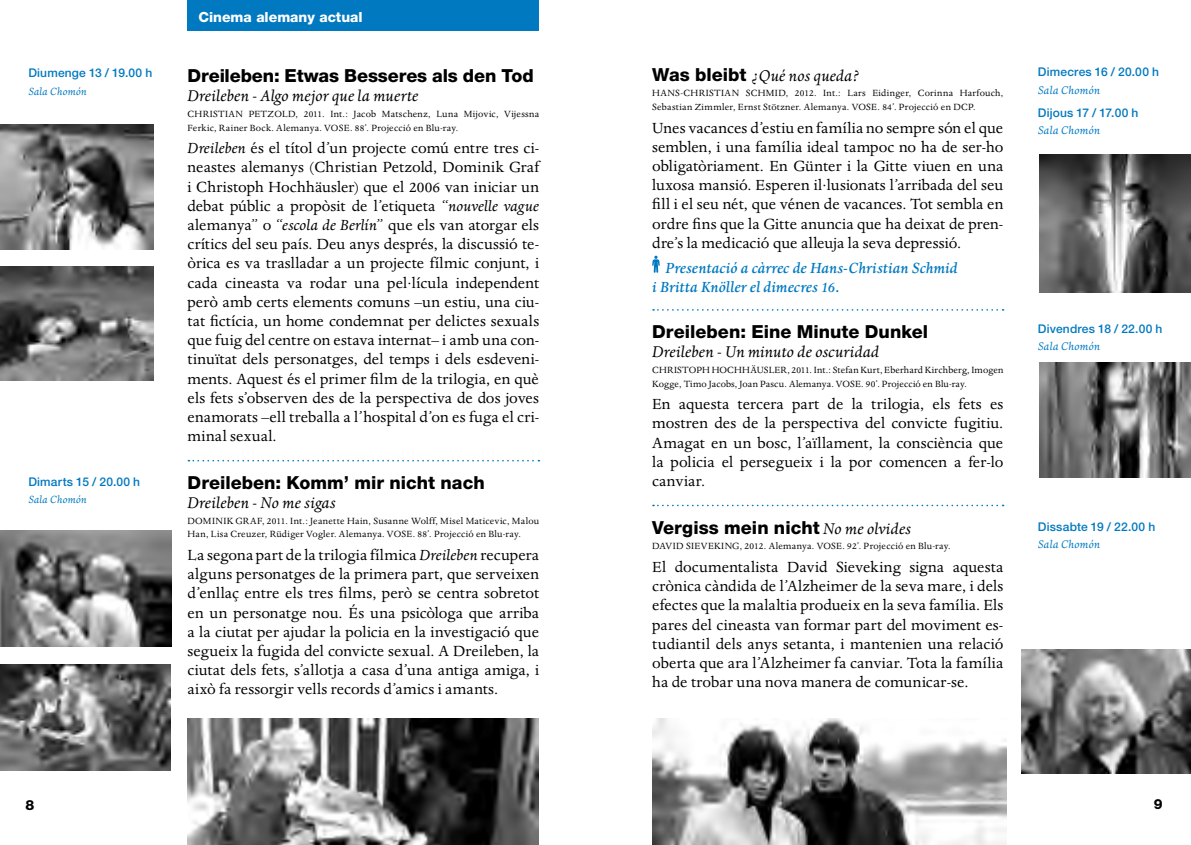
<style>
.page{position:relative;width:1191px;height:845px;background:#fff}
.page>*{position:absolute;margin:0;border:0;box-sizing:border-box;transform-origin:0 0}
.t1{font:800 18px "Helvetica Neue LT";color:#000}
.t2{font:italic 18px "Dante";letter-spacing:.005em;color:#000}
.t3{font:17px/19.2px "Dante";letter-spacing:.005em;color:#000;text-align:justify}
.t4{font:italic 500 17px/19.2px "Dante";letter-spacing:.005em;color:#0079c1}
.t5{font:800 14px "Helvetica Neue LT";color:#fff}
.t6{font:800 14px "Helvetica Neue LT";color:#000}
.t7{font:italic 12.8px "Dante";letter-spacing:.015em;color:#0079c1}
.t8{font:500 12px "Helvetica Neue LT";letter-spacing:.015em;color:#0079c1}
.t9{font:italic 12px "Dante";letter-spacing:.02em;color:#0079c1}
.t10{font:10.4px/13.6px "Dante";letter-spacing:.02em;color:#000}
.t11{font:10.4px "Dante";letter-spacing:.045em;color:#000}
.s1{font-style:italic}
.s2{font-family:"Helvetica Neue LT";font-weight:800;font-style:normal}
.s3{font-family:"Dante";font-weight:400;font-style:italic}
</style>
<div class="page">
<svg style="left:188px;top:460px;width:351px;height:1px"></svg>
<div style="left:187px;top:0;width:352px;height:30px;background:#0079c1"></div>
<svg style="left:653px;top:309px;width:350px;height:2px"></svg>
<svg style="left:653px;top:505px;width:350px;height:1px"></svg>
<svg style="left:652px;top:256px;width:7px;height:17px"></svg>
<img style="left:0;top:125px;width:154px;height:125px">
<img style="left:0;top:266px;width:154px;height:114px">
<img style="left:0;top:530px;width:171px;height:117px">
<img style="left:0;top:665px;width:170px;height:105px">
<img style="left:188px;top:719px;width:351px;height:126px">
<img style="left:652px;top:719px;width:354px;height:126px">
<img style="left:1039px;top:154px;width:152px;height:138px">
<img style="left:1039px;top:363px;width:152px;height:114px">
<img style="left:1021px;top:649px;width:170px;height:124px">
<p class="t8" style="left:28px;top:66px;width:125px">Diumenge 13 / 19.00 h</p>
<p class="t9" style="left:28px;top:85px;width:60px">Sala Chomón</p>
<p class="t8" style="left:28px;top:474px;width:113px">Dimarts 15 / 20.00 h</p>
<p class="t9" style="left:28px;top:493px;width:60px">Sala Chomón</p>
<p class="t5" style="left:198px;top:9px;width:166px">Cinema alemany actual</p>
<p class="t1" style="left:188px;top:65px;width:347px">Dreileben: Etwas Besseres als den Tod</p>
<p class="t2" style="left:188px;top:86px;width:232px">Dreileben - Algo mejor que la muerte</p>
<p class="t10" style="left:188px;top:107px;width:353px">Christian Petzold, 2011. Int.: Jacob Matschenz, Luna Mijovic, Vijessna<br>Ferkic, Rainer Bock. Alemanya. VOSE. 88’. Projecció en Blu-ray.</p>
<p class="t3" style="left:187px;top:139px;width:353px"><span class="s1">Dreileben</span> és el títol d’un projecte comú entre tres ci&shy;neastes alemanys (Christian Petzold, Dominik Graf i Christoph Hochhäusler) que el 2006 van iniciar un debat públic a propòsit de l’etiqueta “<span class="s1">nouvelle vague </span>alemanya” o “<span class="s1">escola de Berlín</span>” que els van atorgar els crítics del seu país. Deu anys després, la discussió te&shy;òrica es va traslladar a un projecte fílmic conjunt, i cada cineasta va rodar una pel·lícula independent però amb certs elements comuns –un estiu, una ciu&shy;tat fictícia, un home condemnat per delictes sexuals que fuig del centre on estava internat– i amb una con&shy;tinuïtat dels personatges, del temps i dels esdeveni&shy;ments. Aquest és el primer film de la trilogia, en què els fets s’observen des de la perspectiva de dos joves enamorats –ell treballa a l’hospital d’on es fuga el cri&shy;minal sexual.</p>
<p class="t1" style="left:188px;top:471px;width:299px">Dreileben: Komm’ mir nicht nach</p>
<p class="t2" style="left:188px;top:493px;width:150px">Dreileben - No me sigas</p>
<p class="t10" style="left:188px;top:514px;width:8px">Domi</p>
<p class="t10" style="left:188px;top:514px;width:353px;text-indent:28px">nik Graf, 2011. Int.: Jeanette Hain, Susanne Wolff, Misel Maticevic, Malou<br>Han, Lisa Creuzer, Rüdiger Vogler. Alemanya. VOSE. 88’. Projecció en Blu-ray.</p>
<p class="t3" style="left:188px;top:546px;width:353px">La segona part de la trilogia fílmica <span class="s1">Dreileben</span> recupera alguns personatges de la primera part, que serveixen d’enllaç entre els tres films, però se centra sobretot en un personatge nou. És una psicòloga que arriba a la ciutat per ajudar la policia en la investigació que segueix la fugida del convicte sexual. A Dreileben, la ciutat dels fets, s’allotja a casa d’una antiga amiga, i això fa ressorgir vells records d’amics i amants.</p>
<p class="t2" style="left:652px;top:65px;width:209px"><span class="s2">Was bleibt</span> ¿Qué nos queda?</p>
<p class="t11" style="left:652px;top:88px;width:114px">Hans-Christian Schmi</p>
<p class="t10" style="left:652px;top:87px;width:353px;text-indent:126px">d, 2012. Int.: Lars Eidinger, Corinna Harfouch,<br>Sebastian Zimmler, Ernst Stötzner. Alemanya. VOSE. 84’. Projecció en DC P.</p>
<p class="t3" style="left:652px;top:118px;width:353px">Unes vacances d’estiu en família no sempre són el que semblen, i una família ideal tampoc no ha de ser-ho obligatòriament. En Günter i la Gitte viuen en una luxosa mansió. Esperen il·lusionats l’arribada del seu fill i el seu nét, que vénen de vacances. Tot sembla en ordre fins que la Gitte anuncia que ha deixat de pren&shy;dre’s la medicació que alleuja la seva depressió.</p>
<p class="t4" style="left:652px;top:258px;width:307px;text-indent:13px">Presentació a càrrec de Hans-Christian Schmid i Britta Knöller el dimecres 16.</p>
<p class="t1" style="left:652px;top:321px;width:277px">Dreileben: Eine Minute Dunkel</p>
<p class="t2" style="left:652px;top:342px;width:228px">Dreileben - Un minuto de oscuridad</p>
<p class="t10" style="left:652px;top:363px;width:45px">Christoph</p>
<p class="t10" style="left:711px;top:363px;width:52px">Hochhäusle</p>
<p class="t10" style="left:652px;top:363px;width:353px;text-indent:128px">r, 2011. Int.: Stefan Kurt, Eberhard Kirchberg, Imogen<br>Kogge, Timo Jacobs, Joan Pascu. Alemanya. VOSE. 90’. Projecció en Blu-ray.</p>
<p class="t3" style="left:652px;top:395px;width:353px">En aquesta tercera part de la trilogia, els fets es mostren des de la perspectiva del convicte fugitiu.<br>Amagat en un bosc, l’aïllament, la consciència que la policia el persegueix i la por comencen a fer-lo canviar.</p>
<p class="t1" style="left:652px;top:516px;width:260px">Vergiss mein nicht <span class="s3">No me olvides</span></p>
<p class="t10" style="left:652px;top:540px;width:7px">Davi</p>
<p class="t10" style="left:676px;top:540px;width:22px">d Sieveki</p>
<p class="t10" style="left:724px;top:540px;width:227px">ng , 2012. Alemanya. VOSE. 92’. Projecció en Blu-ray.</p>
<p class="t3" style="left:652px;top:558px;width:353px">El documentalista David Sieveking signa aquesta crònica càndida de l’Alzheimer de la seva mare, i dels efectes que la malaltia produeix en la seva família. Els pares del cineasta van formar part del moviment es&shy;tudiantil dels anys setanta, i mantenien una relació oberta que ara l’Alzheimer fa canviar. Tota la família ha de trobar una nova manera de comunicar-se.</p>
<p class="t8" style="left:1037px;top:65px;width:123px">Dimecres 16 / 20.00 h</p>
<p class="t7" style="left:1037px;top:83px;width:64px">Sala Chomón</p>
<p class="t8" style="left:1037px;top:105px;width:102px">Dijous 17 / 17.00 h</p>
<p class="t7" style="left:1037px;top:123px;width:64px">Sala Chomón</p>
<p class="t8" style="left:1037px;top:321px;width:126px">Divendres 18 / 22.00 h</p>
<p class="t7" style="left:1037px;top:339px;width:64px">Sala Chomón</p>
<p class="t8" style="left:1037px;top:519px;width:119px">Dissabte 19 / 22.00 h</p>
<p class="t7" style="left:1037px;top:537px;width:64px">Sala Chomón</p>
<p class="t6" style="left:26px;top:796px;width:10px">8</p>
<p class="t6" style="left:1154px;top:795px;width:10px">9</p>
</div>
